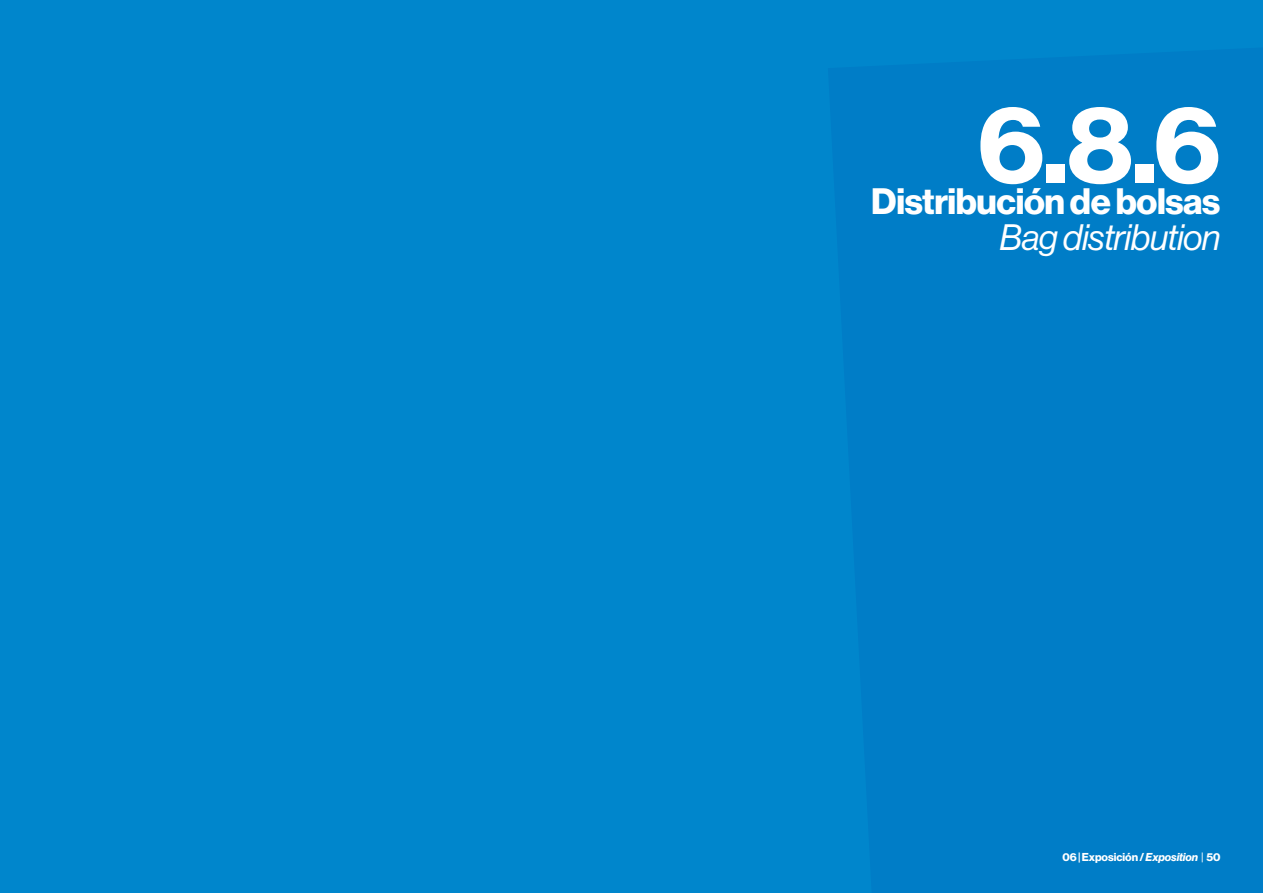
<style>
.page{position:relative;width:1263px;height:893px;background:#0086cc}
.page>*{position:absolute;margin:0;border:0;box-sizing:border-box;transform-origin:0 0}
.t1{font:700 108px "Neue Haas Grotesk Display";color:#fff}
.t2{font:700 36px "Neue Haas Grotesk Display";letter-spacing:-.01em;color:#fff}
.t3{font:italic 36px "Neue Haas Grotesk Display";letter-spacing:-.02em;color:#fff}
.t4{font:700 11.25px "Neue Haas Grotesk Display";letter-spacing:-.005em;color:#fff}
.s1{font-family:"N Haas Grotesk DS Pro 76 Bd It";font-weight:400}
.s2{font-weight:400}
</style>
<div class="page">
<h1 class="t1" style="left:978px;top:81px;width:244px">6.8.6</h1>
<h2 class="t2" style="left:871px;top:180px;width:351px">Distribución de bolsas</h2>
<h2 class="t3" style="left:999px;top:217px;width:222px">Bag distribution</h2>
<p class="t4" style="left:1062px;top:850px;width:159px">06 | Exposición / <span class="s1">Exposition</span> <span class="s2">|</span> 50</p>
</div>
